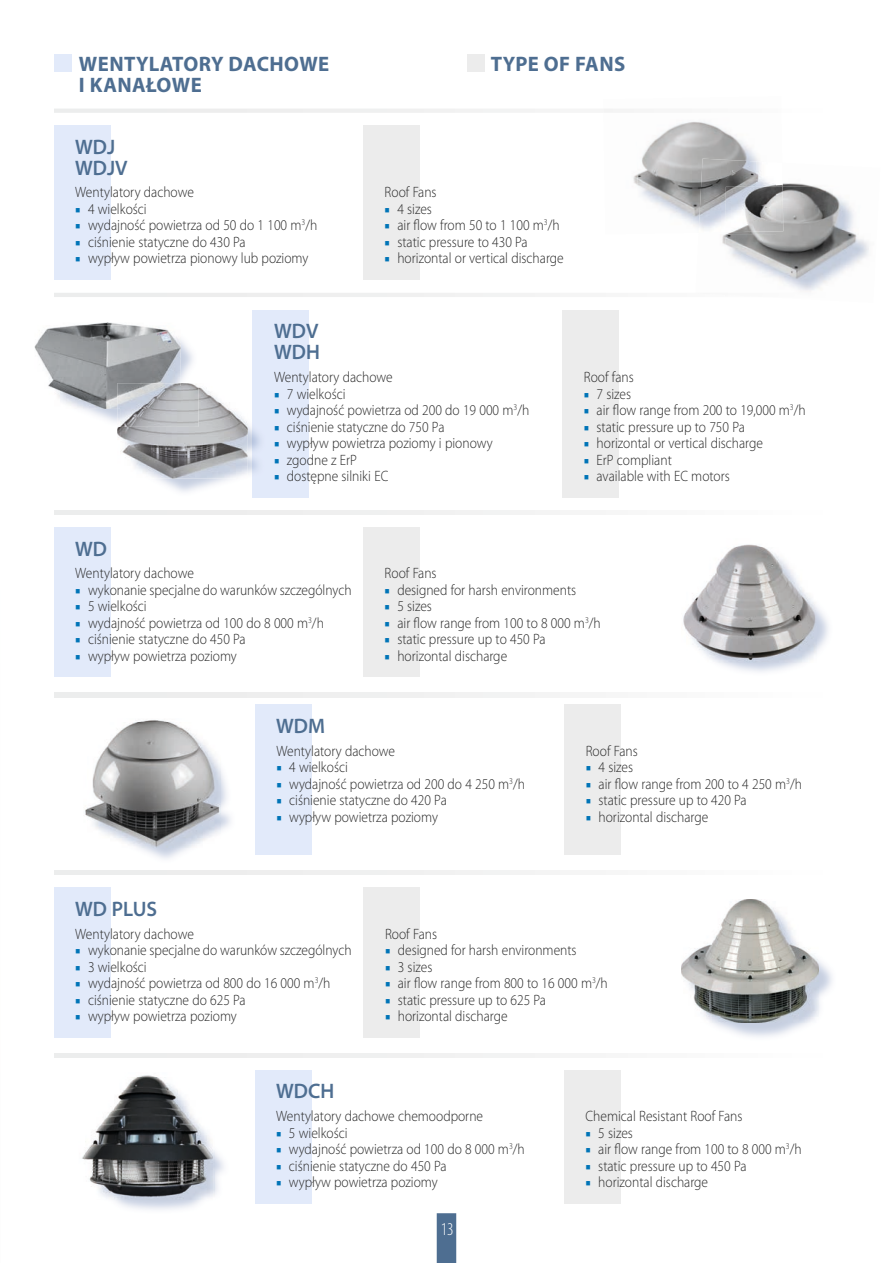
<style>
.page{position:relative;width:893px;height:1263px;background:#fff}
.page>*{position:absolute;margin:0;border:0;box-sizing:border-box;transform-origin:0 0}
.t1{font:700 21px/21px "Myriad Pro";letter-spacing:.02em;color:#4e6e91}
.t2{font:600 semi-expanded 21px/21px "Myriad Pro";color:#4e6e91;scale:.9 1}
.t3{font:300 condensed 18px "Myriad Pro";color:#fff}
.t4{font:300 15px "Myriad Pro";color:#282828;scale:.9 1}
.s1{font-family:"Minion Pro";font-weight:400;color:#0074b7}
</style>
<div class="page">
<div style="left:54px;top:126px;width:56px;height:154px;background:#e2eafa"></div>
<div style="left:54px;top:54px;width:17px;height:17px;background:#e2eafa"></div>
<div style="left:468px;top:54px;width:17px;height:17px;background:#ececec"></div>
<div style="left:363px;top:125px;width:57px;height:155px;background:#ececec"></div>
<div style="left:253px;top:310px;width:56px;height:188px;background:#e2eafa"></div>
<div style="left:563px;top:310px;width:56px;height:188px;background:#ececec"></div>
<hr style="left:54px;top:109px;width:506px;height:4px;background:#eff0f0">
<hr style="left:54px;top:293px;width:506px;height:4px;background:#efefef">
<div style="left:54px;top:527px;width:56px;height:150px;background:#e2eafa"></div>
<div style="left:363px;top:527px;width:57px;height:150px;background:#ececec"></div>
<div style="left:54px;top:510px;width:785px;height:5px;background:#f1f1f1"></div>
<img style="left:683px;top:544px;width:78px;height:87px">
<img style="left:687px;top:547px;width:130px;height:115px">
<img style="left:35px;top:322px;width:91px;height:32px">
<img style="left:38px;top:325px;width:143px;height:84px">
<img style="left:157px;top:386px;width:103px;height:111px">
<img style="left:117px;top:383px;width:81px;height:44px">
<img style="left:117px;top:383px;width:64px;height:26px">
<img style="left:120px;top:386px;width:128px;height:93px">
<img style="left:120px;top:386px;width:78px;height:41px">
<img style="left:120px;top:386px;width:61px;height:23px">
<hr style="left:54px;top:870px;width:785px;height:4px;background:#f1f1f1">
<div style="left:54px;top:887px;width:56px;height:151px;background:#e2eafa"></div>
<div style="left:364px;top:887px;width:56px;height:151px;background:#ececec"></div>
<img style="left:681px;top:899px;width:82px;height:79px">
<img style="left:684px;top:902px;width:135px;height:121px">
<img style="left:633px;top:121px;width:79px;height:64px">
<img style="left:637px;top:125px;width:121px;height:101px">
<img style="left:695px;top:163px;width:122px;height:82px">
<img style="left:776px;top:163px;width:7px;height:24px">
<img style="left:699px;top:159px;width:77px;height:74px">
<img style="left:726px;top:187px;width:143px;height:105px">
<img style="left:726px;top:187px;width:50px;height:45px">
<hr style="left:54px;top:693px;width:785px;height:4px;background:#f1f1f1">
<div style="left:255px;top:704px;width:56px;height:151px;background:#e2eafa"></div>
<div style="left:565px;top:704px;width:56px;height:151px;background:#ececec"></div>
<div style="left:54px;top:1053px;width:785px;height:5px;background:#f1f1f1"></div>
<img style="left:112px;top:1150px;width:112px;height:60px">
<img style="left:82px;top:1075px;width:77px;height:85px">
<img style="left:86px;top:1078px;width:128px;height:121px">
<div style="left:255px;top:1070px;width:56px;height:133px;background:#e2eafa"></div>
<div style="left:564px;top:1070px;width:57px;height:133px;background:#ececec"></div>
<img style="left:139px;top:766px;width:92px;height:93px">
<img style="left:85px;top:720px;width:87px;height:97px">
<img style="left:88px;top:723px;width:132px;height:125px">
<div style="left:437px;top:1213px;width:19px;height:50px;background:#4e6e91"></div>
<h1 class="t1" style="left:79px;top:53px;width:252px">WENTYLATORY DACHOWE<br>I KANAŁOWE</h1>
<h1 class="t1" style="left:491px;top:53px;width:136px">TYPE OF FANS</h1>
<h1 class="t2" style="left:75px;top:136px;width:60px">WDJ<br>WDJV</h1>
<p class="t4" style="left:75px;top:184px;width:133px">Wentylatory dachowe</p>
<p class="t4" style="left:75px;top:201px;width:81px"><span class="s1">■</span> 4 wielkości</p>
<p class="t4" style="left:75px;top:217px;width:270px"><span class="s1">■</span> wydajność powietrza od 50 do 1 100 m<sup>3</sup>/h</p>
<p class="t4" style="left:75px;top:234px;width:191px"><span class="s1">■</span> ciśnienie statyczne do 430 Pa</p>
<p class="t4" style="left:75px;top:250px;width:261px"><span class="s1">■</span> wypływ powietrza pionowy lub poziomy</p>
<p class="t4" style="left:385px;top:184px;width:59px">Roof Fans</p>
<p class="t4" style="left:385px;top:201px;width:54px"><span class="s1">■</span> 4 sizes</p>
<p class="t4" style="left:385px;top:217px;width:196px"><span class="s1">■</span> air flow from 50 to 1 100 m<sup>3</sup>/h</p>
<p class="t4" style="left:385px;top:234px;width:161px"><span class="s1">■</span> static pressure to 430 Pa</p>
<p class="t4" style="left:385px;top:250px;width:201px"><span class="s1">■</span> horizontal or vertical discharge</p>
<h1 class="t2" style="left:75px;top:538px;width:37px">WD</h1>
<h1 class="t2" style="left:274px;top:321px;width:52px">WDV<br>WDH</h1>
<p class="t4" style="left:274px;top:369px;width:133px">Wentylatory dachowe</p>
<p class="t4" style="left:274px;top:385px;width:81px"><span class="s1">■</span> 7 wielkości</p>
<p class="t4" style="left:274px;top:402px;width:285px"><span class="s1">■</span> wydajność powietrza od 200 do 19 000 m<sup>3</sup>/h</p>
<p class="t4" style="left:274px;top:418px;width:191px"><span class="s1">■</span> ciśnienie statyczne do 750 Pa</p>
<p class="t4" style="left:274px;top:435px;width:244px"><span class="s1">■</span> wypływ powietrza poziomy i pionowy</p>
<p class="t4" style="left:274px;top:451px;width:94px"><span class="s1">■</span> zgodne z ErP</p>
<p class="t4" style="left:274px;top:468px;width:128px"><span class="s1">■</span> dostępne silniki EC</p>
<p class="t4" style="left:584px;top:369px;width:57px">Roof fans</p>
<p class="t4" style="left:584px;top:385px;width:54px"><span class="s1">■</span> 7 sizes</p>
<p class="t4" style="left:584px;top:402px;width:248px"><span class="s1">■</span> air flow range from 200 to 19,000 m<sup>3</sup>/h</p>
<p class="t4" style="left:584px;top:418px;width:180px"><span class="s1">■</span> static pressure up to 750 Pa</p>
<p class="t4" style="left:584px;top:435px;width:201px"><span class="s1">■</span> horizontal or vertical discharge</p>
<p class="t4" style="left:584px;top:451px;width:99px"><span class="s1">■</span> ErP compliant</p>
<p class="t4" style="left:584px;top:468px;width:164px"><span class="s1">■</span> available with EC motors</p>
<p class="t4" style="left:75px;top:565px;width:133px">Wentylatory dachowe</p>
<p class="t4" style="left:75px;top:582px;width:309px"><span class="s1">■</span> wykonanie specjalne do warunków szczególnych</p>
<p class="t4" style="left:75px;top:598px;width:81px"><span class="s1">■</span> 5 wielkości</p>
<p class="t4" style="left:75px;top:615px;width:278px"><span class="s1">■</span> wydajność powietrza od 100 do 8 000 m<sup>3</sup>/h</p>
<p class="t4" style="left:75px;top:631px;width:191px"><span class="s1">■</span> ciśnienie statyczne do 450 Pa</p>
<p class="t4" style="left:75px;top:648px;width:181px"><span class="s1">■</span> wypływ powietrza poziomy</p>
<p class="t4" style="left:385px;top:565px;width:59px">Roof Fans</p>
<p class="t4" style="left:385px;top:582px;width:214px"><span class="s1">■</span> designed for harsh environments</p>
<p class="t4" style="left:385px;top:598px;width:54px"><span class="s1">■</span> 5 sizes</p>
<p class="t4" style="left:385px;top:615px;width:242px"><span class="s1">■</span> air flow range from 100 to 8 000 m<sup>3</sup>/h</p>
<p class="t4" style="left:385px;top:631px;width:180px"><span class="s1">■</span> static pressure up to 450 Pa</p>
<p class="t4" style="left:385px;top:648px;width:138px"><span class="s1">■</span> horizontal discharge</p>
<h1 class="t2" style="left:75px;top:899px;width:92px">WD PLUS</h1>
<h1 class="t2" style="left:276px;top:716px;width:56px">WDM</h1>
<p class="t4" style="left:276px;top:742px;width:133px">Wentylatory dachowe</p>
<p class="t4" style="left:276px;top:759px;width:81px"><span class="s1">■</span> 4 wielkości</p>
<p class="t4" style="left:276px;top:775px;width:278px"><span class="s1">■</span> wydajność powietrza od 200 do 4 250 m<sup>3</sup>/h</p>
<p class="t4" style="left:276px;top:792px;width:191px"><span class="s1">■</span> ciśnienie statyczne do 420 Pa</p>
<p class="t4" style="left:276px;top:808px;width:181px"><span class="s1">■</span> wypływ powietrza poziomy</p>
<p class="t4" style="left:586px;top:742px;width:59px">Roof Fans</p>
<p class="t4" style="left:586px;top:759px;width:54px"><span class="s1">■</span> 4 sizes</p>
<p class="t4" style="left:586px;top:775px;width:242px"><span class="s1">■</span> air flow range from 200 to 4 250 m<sup>3</sup>/h</p>
<p class="t4" style="left:586px;top:792px;width:180px"><span class="s1">■</span> static pressure up to 420 Pa</p>
<p class="t4" style="left:586px;top:808px;width:138px"><span class="s1">■</span> horizontal discharge</p>
<p class="t4" style="left:75px;top:926px;width:133px">Wentylatory dachowe</p>
<p class="t4" style="left:75px;top:942px;width:309px"><span class="s1">■</span> wykonanie specjalne do warunków szczególnych</p>
<p class="t4" style="left:75px;top:959px;width:81px"><span class="s1">■</span> 3 wielkości</p>
<p class="t4" style="left:75px;top:975px;width:285px"><span class="s1">■</span> wydajność powietrza od 800 do 16 000 m<sup>3</sup>/h</p>
<p class="t4" style="left:75px;top:992px;width:191px"><span class="s1">■</span> ciśnienie statyczne do 625 Pa</p>
<p class="t4" style="left:75px;top:1008px;width:181px"><span class="s1">■</span> wypływ powietrza poziomy</p>
<h1 class="t2" style="left:276px;top:1081px;width:66px">WDCH</h1>
<p class="t4" style="left:385px;top:926px;width:59px">Roof Fans</p>
<p class="t4" style="left:385px;top:942px;width:214px"><span class="s1">■</span> designed for harsh environments</p>
<p class="t4" style="left:385px;top:959px;width:54px"><span class="s1">■</span> 3 sizes</p>
<p class="t4" style="left:385px;top:975px;width:249px"><span class="s1">■</span> air flow range from 800 to 16 000 m<sup>3</sup>/h</p>
<p class="t4" style="left:385px;top:992px;width:180px"><span class="s1">■</span> static pressure up to 625 Pa</p>
<p class="t4" style="left:385px;top:1008px;width:138px"><span class="s1">■</span> horizontal discharge</p>
<p class="t4" style="left:276px;top:1108px;width:231px">Wentylatory dachowe chemoodporne</p>
<p class="t4" style="left:276px;top:1124px;width:81px"><span class="s1">■</span> 5 wielkości</p>
<p class="t4" style="left:276px;top:1141px;width:278px"><span class="s1">■</span> wydajność powietrza od 100 do 8 000 m<sup>3</sup>/h</p>
<p class="t4" style="left:276px;top:1157px;width:191px"><span class="s1">■</span> ciśnienie statyczne do 450 Pa</p>
<p class="t4" style="left:276px;top:1174px;width:181px"><span class="s1">■</span> wypływ powietrza poziomy</p>
<p class="t3" style="left:441px;top:1220px;width:14px">13</p>
<p class="t4" style="left:586px;top:1108px;width:176px">Chemical Resistant Roof Fans</p>
<p class="t4" style="left:586px;top:1124px;width:54px"><span class="s1">■</span> 5 sizes</p>
<p class="t4" style="left:586px;top:1141px;width:242px"><span class="s1">■</span> air flow range from 100 to 8 000 m<sup>3</sup>/h</p>
<p class="t4" style="left:586px;top:1157px;width:180px"><span class="s1">■</span> static pressure up to 450 Pa</p>
<p class="t4" style="left:586px;top:1174px;width:138px"><span class="s1">■</span> horizontal discharge</p>
</div>
